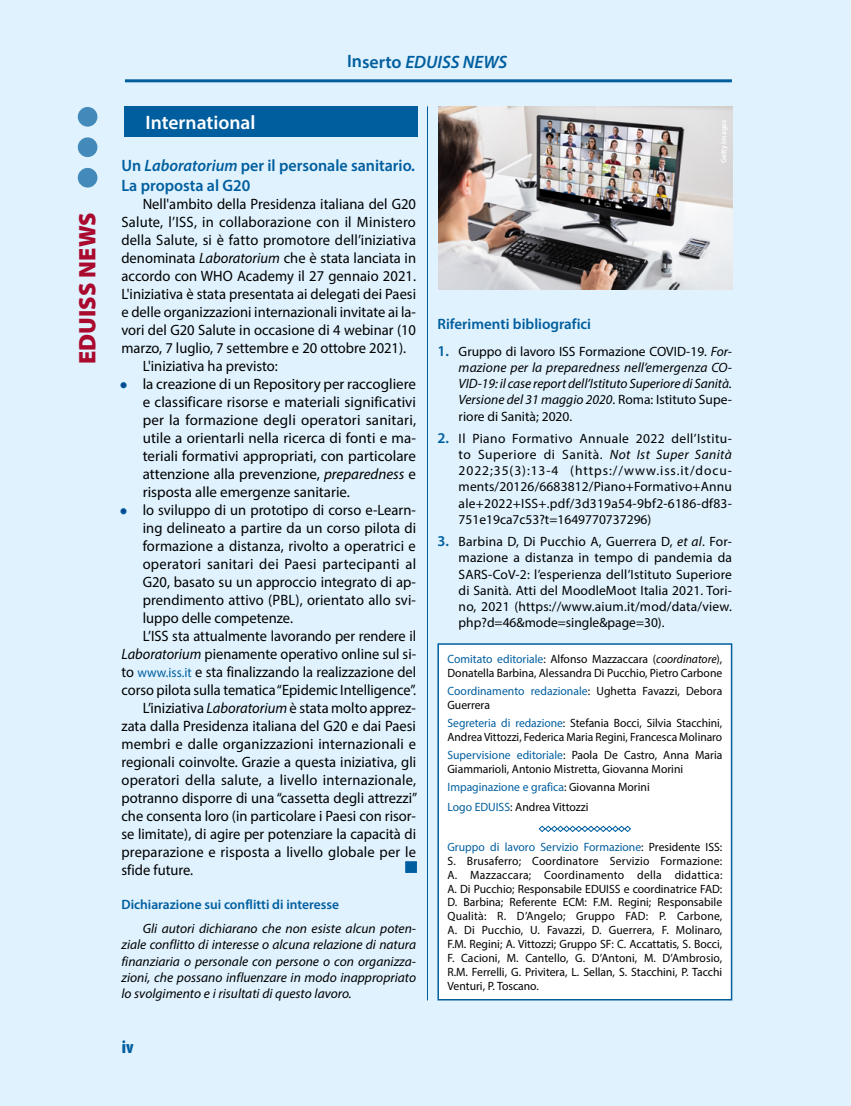
<style>
.page{position:relative;width:851px;height:1106px;background:#fff}
.page>*{position:absolute;margin:0;border:0;box-sizing:border-box;transform-origin:0 0}
.t1{font:900 24px "Myriad Pro";color:#a90a2e}
.t2{font:600 19.5px "Myriad Pro";color:#fff}
.t3{font:italic 600 18px "Myriad Pro";color:#005e9f}
.t4{font:900 condensed 18px "Myriad Pro";color:#005e9f}
.t5{font:600 16.5px/19.8px "Myriad Pro";color:#005e9f}
.t6{font:15px/18px "Myriad Pro";color:#000;text-align:justify}
.t7{font:15px "Myriad Pro";color:#000;scale:.96 1}
.t8{font:15px "Myriad Pro";letter-spacing:.02em;color:#000}
.t9{font:600 15px "Myriad Pro";color:#005e9f}
.t10{font:13.5px/16.2px "Myriad Pro";letter-spacing:.01em;color:#000;text-align:justify}
.t11{font:italic 13.5px/16.2px "Myriad Pro";color:#000;text-align:justify}
.t12{font:600 13.5px "Myriad Pro";color:#005e9f}
.t13{font:12px/14px "Myriad Pro";color:#000}
.t14{font:12px/14px "Myriad Pro";color:#000;scale:.96 1}
.t15{font:12px/20px "Myriad Pro";color:#005e9f}
.t16{font:600 7.5px "Myriad Pro";color:#fff}
.s1{font-style:normal}
.s2{font-style:italic}
.s3{color:#123e8c}
.s4{font-size:13.5px;color:#005e9f}
.s5{font-weight:600;font-style:normal;font-size:15px;color:#005e9f}
.s6{font-weight:600;font-size:15px;color:#005e9f}
.s7{color:#005e9f}
.s8{color:#000}
</style>
<div class="page">
<div style="left:0;top:0;width:850px;height:1106px;background:#dff2fd"></div>
<hr style="left:125px;top:79px;width:606px;height:3px;background:#005e9f">
<div style="left:78px;top:107px;width:19px;height:20px;background:#438abb;border-radius:50%"></div>
<div style="left:78px;top:168px;width:19px;height:19px;background:#438abb;border-radius:50%"></div>
<div style="left:78px;top:137px;width:19px;height:20px;background:#438abb;border-radius:50%"></div>
<hr style="left:427px;top:106px;width:1px;height:894px;background:#005e9f">
<div style="left:405px;top:861px;width:11px;height:11px;background:#005e9f;border:1px solid #005e9f"></div>
<div style="left:120px;top:382px;width:7px;height:6px;border:3px solid #005e9f;border-radius:50%"></div>
<svg style="left:120px;top:508px;width:6px;height:6px"></svg>
<div style="left:124px;top:106px;width:294px;height:31px;background:#005e9f"></div>
<img style="left:439px;top:107px;width:293px;height:182px">
<div style="left:438px;top:644px;width:293px;height:355px;background:#fff"></div>
<div style="left:437px;top:643px;width:295px;height:357px;border:2px solid #005e9f"></div>
<svg style="left:538px;top:825px;width:93px;height:7px"></svg>
<h1 class="t1" style="left:74px;top:364px;width:153px;rotate:-90deg">EDUISS NEWS</h1>
<p class="t3" style="left:347px;top:50px;width:162px"><span class="s1">Inserto</span> EDUISS NEWS</p>
<h2 class="t2" style="left:145px;top:110px;width:111px">International</h2>
<p class="t5" style="left:121px;top:155px;width:295px">Un <span class="s2">Laboratorium</span> per il personale sanitario.<br>La proposta al G20</p>
<p class="t6" style="left:143px;top:195px;width:275px">Nell'ambito della Presidenza italiana del G20</p>
<p class="t6" style="left:121px;top:213px;width:296px">Salute, l’ISS, in collaborazione con il Ministero</p>
<p class="t6" style="left:121px;top:231px;width:296px">della Salute, si è fatto promotore dell’iniziativa</p>
<p class="t6" style="left:121px;top:249px;width:296px">denominata <span class="s2">Laboratorium</span> che è stata lanciata in</p>
<p class="t6" style="left:121px;top:267px;width:296px">accordo con WHO Academy il 27 gennaio 2021.</p>
<p class="t6" style="left:121px;top:285px;width:296px">L'iniziativa è stata presentata ai delegati dei Paesi</p>
<p class="t6" style="left:121px;top:303px;width:296px">e delle organizzazioni internazionali invitate ai la-</p>
<p class="t6" style="left:121px;top:321px;width:296px">vori del G20 Salute in occasione di 4 webinar (10</p>
<p class="t6" style="left:121px;top:339px;width:286px">marzo, 7 luglio, 7 settembre e 20 ottobre 2021).</p>
<p class="t6" style="left:143px;top:357px;width:137px">L'iniziativa ha previsto:</p>
<p class="t6" style="left:143px;top:375px;width:275px;text-indent:-21px"><span class="s3">•</span> la creazione di un Repository per raccogliere e classificare risorse e materiali significativi per la formazione degli operatori sanitari, utile a orientarli nella ricerca di fonti e ma&shy;teriali formativi appropriati, con particolare attenzione alla prevenzione, <span class="s2">preparedness</span> e risposta alle emergenze sanitarie.</p>
<p class="t6" style="left:121px;top:501px;width:296px"><span class="s3">•</span> lo sviluppo di un prototipo di corso e-Learn-</p>
<p class="t6" style="left:143px;top:519px;width:275px">ing delineato a partire da un corso pilota di</p>
<p class="t6" style="left:143px;top:537px;width:275px">formazione a distanza, rivolto a operatrici e</p>
<p class="t8" style="left:143px;top:555px;width:275px">operatori sanitari dei Paesi partecipanti al</p>
<p class="t6" style="left:143px;top:573px;width:275px">G20, basato su un approccio integrato di ap-</p>
<p class="t6" style="left:143px;top:591px;width:275px">prendimento attivo (PBL), orientato allo svi-</p>
<p class="t6" style="left:143px;top:609px;width:152px">luppo delle competenze.</p>
<p class="t7" style="left:143px;top:627px;width:286px">L’ISS sta attualmente lavorando per rendere il</p>
<p class="t7" style="left:121px;top:645px;width:308px"><span class="s2">Laboratorium</span> pienamente operativo online sul si-</p>
<p class="t7" style="left:121px;top:663px;width:308px">to <span class="s4">www.iss.it</span> e sta finalizzando la realizzazione del</p>
<p class="t7" style="left:121px;top:681px;width:308px">corso pilota sulla tematica “Epidemic Intelligence”.</p>
<p class="t6" style="left:143px;top:699px;width:275px">L’iniziativa <span class="s2">Laboratorium</span> è stata molto apprez-</p>
<p class="t6" style="left:121px;top:717px;width:296px">zata dalla Presidenza italiana del G20 e dai Paesi</p>
<p class="t6" style="left:121px;top:735px;width:296px">membri e dalle organizzazioni internazionali e</p>
<p class="t6" style="left:121px;top:753px;width:296px">regionali coinvolte. Grazie a questa iniziativa, gli</p>
<p class="t8" style="left:121px;top:771px;width:296px">operatori della salute, a livello internazionale,</p>
<p class="t6" style="left:121px;top:789px;width:297px">potranno disporre di una “cassetta degli attrezzi”</p>
<p class="t6" style="left:121px;top:807px;width:296px">che consenta loro (in particolare i Paesi con risor-</p>
<p class="t6" style="left:121px;top:825px;width:296px">se limitate), di agire per potenziare la capacità di</p>
<p class="t6" style="left:121px;top:843px;width:296px">preparazione e risposta a livello globale per le</p>
<p class="t6" style="left:121px;top:861px;width:73px">sfide future.</p>
<p class="t12" style="left:121px;top:895px;width:219px">Dichiarazione sui conflitti di interesse</p>
<p class="t11" style="left:121px;top:920px;width:296px;text-indent:21px">Gli autori dichiarano che non esiste alcun poten&shy;ziale conflitto di interesse o alcuna relazione di natura finanziaria o personale con persone o con organizza&shy;zioni, che possano influenzare in modo inappropriato lo svolgimento e i risultati di questo lavoro.</p>
<p class="t4" style="left:122px;top:1037px;width:13px">iv</p>
<p class="t16" style="left:718px;top:163px;width:45px;rotate:-90deg">Getty Images</p>
<p class="t9" style="left:437px;top:314px;width:155px">Riferimenti bibliografici</p>
<p class="t11" style="left:458px;top:343px;width:275px;text-indent:-21px"><span class="s5">1.</span> <span class="s1">Gruppo di lavoro ISS Formazione COVID-19.</span> For&shy;mazione per la preparedness nell’emergenza CO-VID-19: il case report dell’Istituto Superiore di Sanità.<br>Versione del 31 maggio 2020<span class="s1">. Roma: Istituto Supe&shy;riore di Sanità; 2020.</span></p>
<p class="t10" style="left:458px;top:430px;width:275px;text-indent:-21px"><span class="s6">2.</span> Il Piano Formativo Annuale 2022 dell’Istitu&shy;to Superiore di Sanità. <span class="s2">Not Ist Super Sanità </span>2022;35(3):13-4 (https://www.iss.it/docu&shy;ments/20126/6683812/Piano+Formativo+Annu ale+2022+ISS+.pdf/3d319a54-9bf2-6186-df83- 751e19ca7c53?t=1649770737296)</p>
<p class="t10" style="left:458px;top:533px;width:275px;text-indent:-21px"><span class="s6">3.</span> Barbina D, Di Pucchio A, Guerrera D, <span class="s2">et al</span>. For&shy;mazione a distanza in tempo di pandemia da SARS-CoV-2: l’esperienza dell’Istituto Superiore di Sanità. Atti del MoodleMoot Italia 2021. Tori&shy;no, 2021 (https://www.aium.it/mod/data/view. php?d=46&amp;mode=single&amp;page=30).</p>
<p class="t13" style="left:447px;top:651px;width:276px"><span class="s7">Comitato editoriale</span>: Alfonso Mazzaccara (<span class="s2">coordinatore</span>),<br>Donatella Barbina, Alessandra Di Pucchio, Pietro Carbone</p>
<p class="t13" style="left:447px;top:683px;width:276px"><span class="s7">Coordinamento redazionale</span>: Ughetta Favazzi, Debora<br>Guerrera</p>
<p class="t14" style="left:447px;top:715px;width:288px"><span class="s7">Segreteria di redazione</span>: Stefania Bocci, Silvia Stacchini,<br>Andrea Vittozzi, Federica Maria Regini, Francesca Molinaro</p>
<p class="t13" style="left:447px;top:748px;width:276px"><span class="s7">Supervisione editoriale</span>: Paola De Castro, Anna Maria<br>Giammarioli, Antonio Mistretta, Giovanna Morini</p>
<p class="t15" style="left:447px;top:777px;width:204px">Impaginazione e grafica<span class="s8">: Giovanna Morini<br></span>Logo EDUISS<span class="s8">: Andrea Vittozzi</span></p>
<p class="t13" style="left:447px;top:839px;width:276px;text-align:justify"><span class="s7">Gruppo di lavoro Servizio Formazione</span>: Presidente ISS:<br>S. Brusaferro; Coordinatore Servizio Formazione:<br>A. Mazzaccara; Coordinamento della didattica:<br>A. Di Pucchio; Responsabile EDUISS e coordinatrice FAD:<br>D. Barbina; Referente ECM: F.M. Regini; Responsabile Qualità: R. D’Angelo; Gruppo FAD: P. Carbone, A. Di Pucchio, U. Favazzi, D. Guerrera, F. Molinaro, F.M. Regini; A. Vittozzi; Gruppo SF: C. Accattatis, S. Bocci, F. Cacioni, M. Cantello, G. D’Antoni, M. D’Ambrosio, R.M. Ferrelli, G. Privitera, L. Sellan, S. Stacchini, P. Tacchi Venturi, P. Toscano.</p>
</div>
